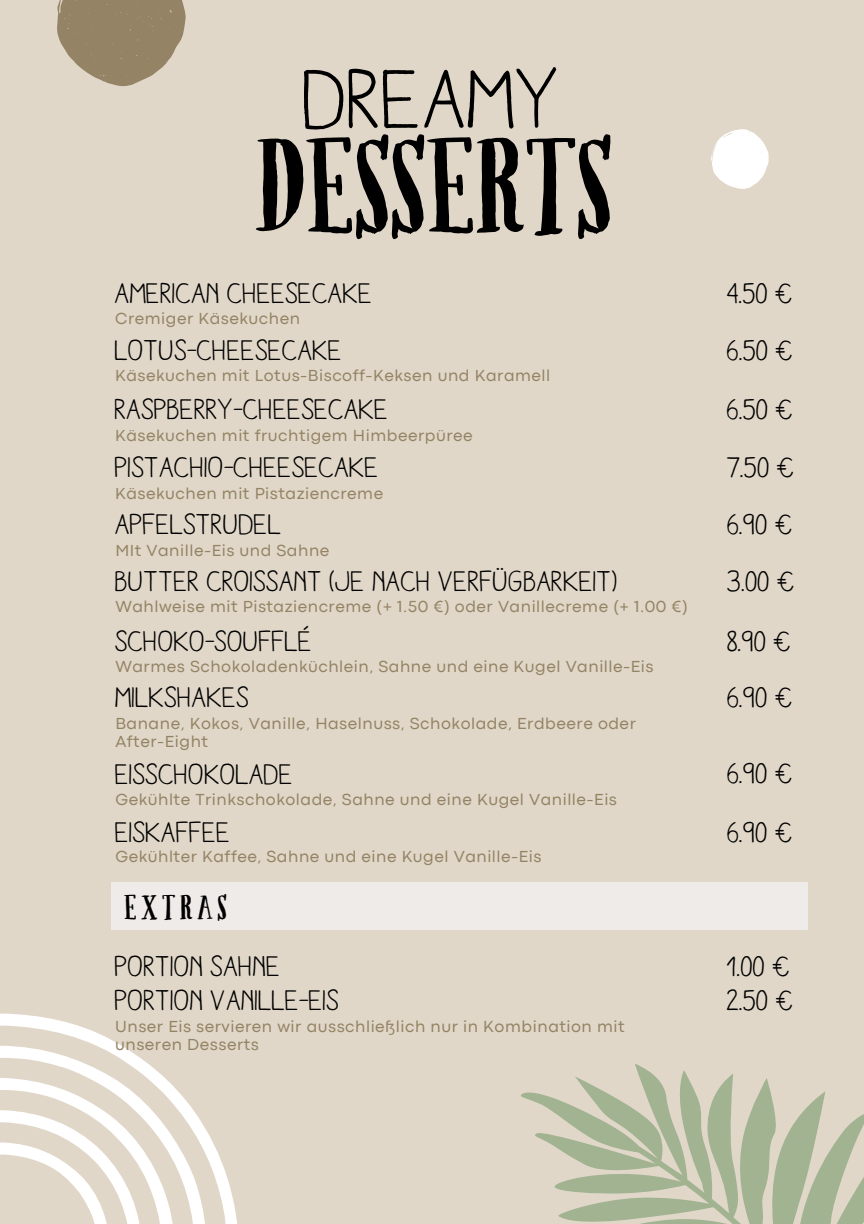
<style>
.page{position:relative;width:864px;height:1224px;background:#e0d7c8}
.page>*{position:absolute;margin:0;border:0;box-sizing:border-box;transform-origin:0 0}
.t1{font:157.8px "Ahorn";color:#000}
.t2{font:85px "Aracne Reg";color:#000}
.t3{font:40.6px "Ahorn";letter-spacing:.11em;color:#000}
.t4{font:29px "Aracne Reg";color:#000}
.t5{font:16.6px/18.6px "Codec Pro";letter-spacing:.03em;color:#948465}
</style>
<div class="page">
<svg style="left:0;top:1014px;width:238px;height:210px"></svg>
<svg style="left:0;top:1046px;width:207px;height:178px"></svg>
<div style="left:111px;top:882px;width:697px;height:48px;background:#efebe8"></div>
<svg style="left:57px;top:0;width:129px;height:86px"></svg>
<svg style="left:711px;top:129px;width:58px;height:60px"></svg>
<svg style="left:521px;top:1063px;width:343px;height:161px"></svg>
<h2 class="t2" style="left:304px;top:54px;width:260px">DREAMY</h2>
<p class="t1" style="left:254px;top:113px;width:359px">DESSERTS</p>
<h1 class="t4" style="left:115px;top:278px;width:259px">AMERICAN CHEESECAKE</h1>
<p class="t5" style="left:115px;top:311px;width:186px">Cremiger Käsekuchen</p>
<h4 class="t4" style="left:115px;top:335px;width:229px">LOTUS-CHEESECAKE</h4>
<p class="t5" style="left:115px;top:368px;width:437px">Käsekuchen mit Lotus-Biscoff-Keksen und Karamell</p>
<p class="t4" style="left:115px;top:394px;width:275px">RASPBERRY-CHEESECAKE</p>
<h4 class="t5" style="left:115px;top:427px;width:359px">Käsekuchen mit fruchtigem Himbeerpüree</h4>
<h4 class="t4" style="left:115px;top:452px;width:266px">PISTACHIO-CHEESECAKE</h4>
<h4 class="t5" style="left:115px;top:485px;width:270px">Käsekuchen mit Pistaziencreme</h4>
<h3 class="t4" style="left:115px;top:509px;width:168px">APFELSTRUDEL</h3>
<h4 class="t5" style="left:115px;top:542px;width:216px">MIt Vanille-Eis und Sahne</h4>
<h4 class="t4" style="left:115px;top:566px;width:505px">BUTTER CROISSANT (JE NACH VERFÜGBARKEIT)</h4>
<p class="t5" style="left:115px;top:599px;width:574px">Wahlweise mit Pistaziencreme (+ 1.50 €) oder Vanillecreme (+ 1.00 €)</p>
<p class="t4" style="left:115px;top:625px;width:198px">SCHOKO-SOUFFLÉ</p>
<h4 class="t5" style="left:115px;top:658px;width:540px">Warmes Schokoladenküchlein, Sahne und eine Kugel Vanille-Eis</h4>
<h4 class="t4" style="left:115px;top:682px;width:136px">MILKSHAKES</h4>
<p class="t5" style="left:115px;top:715px;width:522px">Banane, Kokos, Vanille, Haselnuss, Schokolade, Erdbeere oder<br>After-Eight</p>
<h4 class="t4" style="left:115px;top:759px;width:180px">EISSCHOKOLADE</h4>
<p class="t5" style="left:115px;top:792px;width:503px">Gekühlte Trinkschokolade, Sahne und eine Kugel Vanille-Eis</p>
<h4 class="t4" style="left:115px;top:817px;width:117px">EISKAFFEE</h4>
<p class="t5" style="left:115px;top:848px;width:428px">Gekühlter Kaffee, Sahne und eine Kugel Vanille-Eis</p>
<h4 class="t4" style="left:727px;top:278px;width:68px">4.50 €</h4>
<h4 class="t4" style="left:727px;top:335px;width:68px">6.50 €</h4>
<h4 class="t4" style="left:727px;top:394px;width:68px">6.50 €</h4>
<p class="t4" style="left:727px;top:452px;width:69px">7.50 €</p>
<h4 class="t4" style="left:727px;top:509px;width:67px">6.90 €</h4>
<h4 class="t4" style="left:727px;top:566px;width:69px">3.00 €</h4>
<h4 class="t4" style="left:727px;top:625px;width:66px">8.90 €</h4>
<h4 class="t4" style="left:727px;top:682px;width:67px">6.90 €</h4>
<h4 class="t4" style="left:727px;top:758px;width:67px">6.90 €</h4>
<h4 class="t4" style="left:727px;top:817px;width:67px">6.90 €</h4>
<p class="t3" style="left:124px;top:888px;width:104px">EXTRAS</p>
<h4 class="t4" style="left:115px;top:951px;width:167px">PORTION SAHNE</h4>
<h4 class="t4" style="left:727px;top:951px;width:65px">1.00 €</h4>
<p class="t4" style="left:115px;top:985px;width:226px">PORTION VANILLE-EIS</p>
<h4 class="t4" style="left:727px;top:985px;width:68px">2.50 €</h4>
<p class="t5" style="left:115px;top:1018px;width:511px">Unser Eis servieren wir ausschließlich nur in Kombination mit unseren Desserts</p>
</div>
